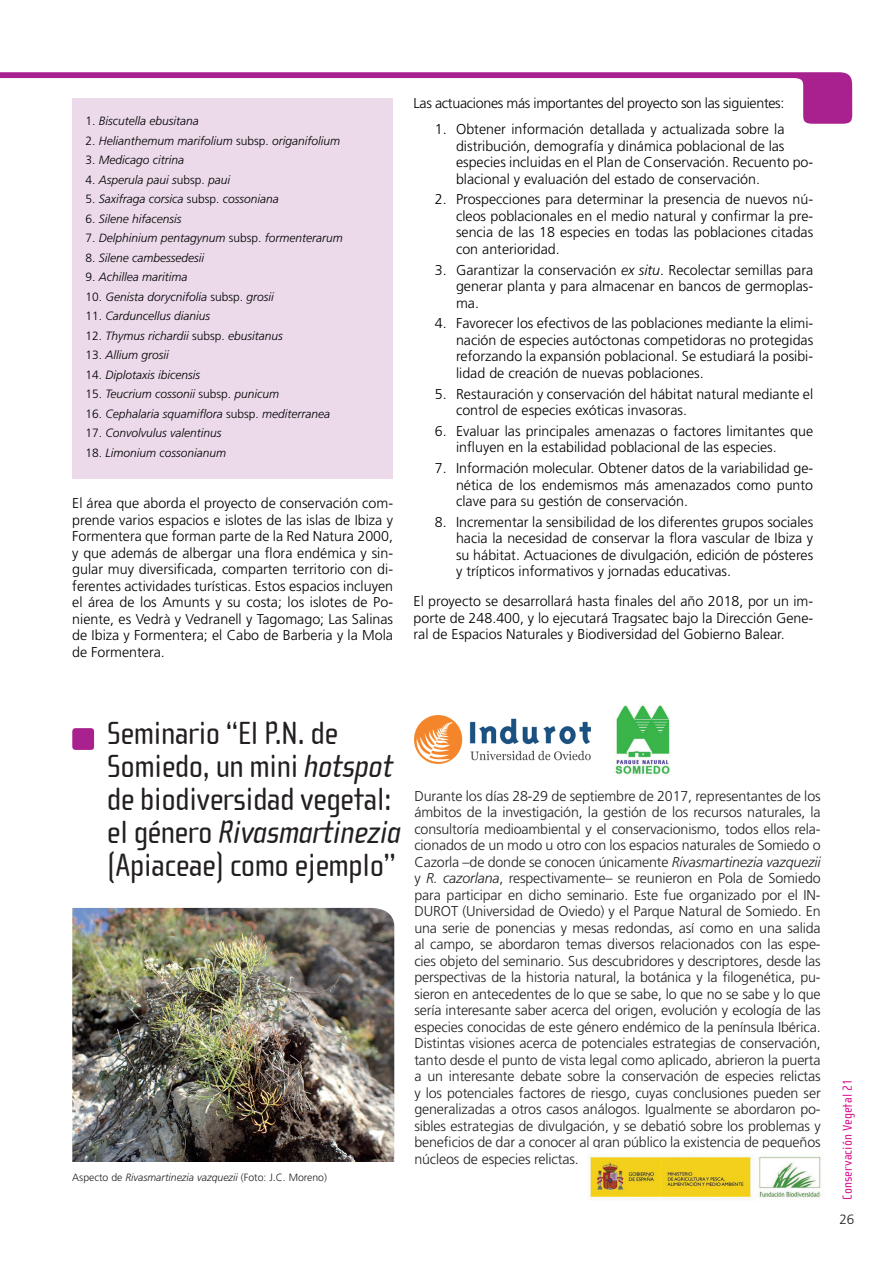
<style>
.page{position:relative;width:893px;height:1263px;background:#fff}
.page>*{position:absolute;margin:0;border:0;box-sizing:border-box;transform-origin:0 0}
.t1{font:33px/33px "Cholla Sans";letter-spacing:-.02em;color:#231f20}
.t2{font:italic 33px "Cholla Sans";letter-spacing:-.02em;color:#231f20}
.t3{font:300 14.25px/16.5px "Frutiger";color:#000;text-align:justify}
.t4{font:300 14.25px/16.5px "Frutiger";letter-spacing:-.01em;color:#231f20;text-align:justify}
.t5{font:300 14.25px "Frutiger";letter-spacing:-.02em;color:#000}
.t6{font:13.5px "Cholla Sans";letter-spacing:.01em;color:#d50d8c}
.t7{font:300 13.5px "Frutiger";color:#231f20}
.t8{font:italic 300 12px "Frutiger";color:#000}
.t9{font:300 10.5px "Frutiger";color:#231f20}
.s1{font-style:normal}
.s2{font-style:italic}
</style>
<div class="page">
<div style="left:72px;top:98px;width:321px;height:380px;background:#ecdaea"></div>
<svg style="left:0;top:72px;width:852px;height:52px"></svg>
<svg style="left:72px;top:728px;width:23px;height:22px"></svg>
<img style="left:72px;top:908px;width:323px;height:254px">
<img style="left:414px;top:716px;width:177px;height:48px">
<img style="left:615px;top:705px;width:56px;height:71px">
<img style="left:587px;top:1154px;width:236px;height:46px">
<p class="t8" style="left:86px;top:114px;width:115px"><span class="s1">1.</span> Biscutella ebusitana</p>
<p class="t8" style="left:86px;top:134px;width:256px"><span class="s1">2.</span> Helianthemum marifolium <span class="s1">subsp.</span> origanifolium</p>
<p class="t8" style="left:86px;top:153px;width:100px"><span class="s1">3.</span> Medicago citrina</p>
<p class="t8" style="left:86px;top:173px;width:146px"><span class="s1">4.</span> Asperula paui s<span class="s1">ubsp.</span> paui</p>
<p class="t8" style="left:86px;top:192px;width:195px"><span class="s1">5.</span> Saxifraga corsica <span class="s1">subsp.</span> cossoniana</p>
<p class="t8" style="left:86px;top:212px;width:98px"><span class="s1">6.</span> Silene hifacensis</p>
<p class="t8" style="left:86px;top:231px;width:259px"><span class="s1">7.</span> Delphinium pentagynum <span class="s1">subsp.</span> formenterarum</p>
<p class="t8" style="left:86px;top:251px;width:120px"><span class="s1">8.</span> Silene cambessedesii</p>
<p class="t8" style="left:86px;top:270px;width:103px"><span class="s1">9.</span> Achillea maritima</p>
<p class="t8" style="left:86px;top:290px;width:190px"><span class="s1">10.</span> Genista dorycnifolia <span class="s1">subsp.</span> grosii</p>
<p class="t8" style="left:86px;top:309px;width:126px"><span class="s1">11.</span> Carduncellus dianius</p>
<p class="t8" style="left:86px;top:329px;width:199px"><span class="s1">12.</span> Thymus richardii <span class="s1">subsp.</span> ebusitanus</p>
<p class="t8" style="left:86px;top:348px;width:85px"><span class="s1">13.</span> Allium grosii</p>
<p class="t8" style="left:86px;top:368px;width:116px"><span class="s1">14.</span> Diplotaxis ibicensis</p>
<p class="t8" style="left:86px;top:387px;width:195px"><span class="s1">15.</span> Teucrium cossonii <span class="s1">subsp.</span> punicum</p>
<p class="t8" style="left:86px;top:407px;width:246px"><span class="s1">16.</span> Cephalaria squamiflora <span class="s1">subsp.</span> mediterranea</p>
<p class="t8" style="left:86px;top:426px;width:138px"><span class="s1">17.</span> Convolvulus valentinus</p>
<p class="t8" style="left:86px;top:446px;width:142px"><span class="s1">18.</span> Limonium cossonianum</p>
<p class="t3" style="left:72px;top:495px;width:322px">El área que aborda el proyecto de conservación com&shy;prende varios espacios e islotes de las islas de Ibiza y Formentera que forman parte de la Red Natura 2000, y que además de albergar una flora endémica y sin&shy;gular muy diversificada, comparten territorio con di&shy;ferentes actividades turísticas. Estos espacios incluyen el área de los Amunts y su costa; los islotes de Po&shy;niente, es Vedrà y Vedranell y Tagomago; Las Salinas de Ibiza y Formentera; el Cabo de Barberia y la Mola de Formentera.</p>
<p class="t5" style="left:414px;top:96px;width:372px">Las actuaciones más importantes del proyecto son las siguientes:</p>
<p class="t3" style="left:456px;top:121px;width:359px;text-align:left;text-indent:-21px">1. Obtener información detallada y actualizada sobre la distribución, demografía y dinámica poblacional de las especies incluidas en el Plan de Conservación. Recuento po&shy;blacional y evaluación del estado de conservación.</p>
<p class="t3" style="left:456px;top:191px;width:359px;text-indent:-21px">2. Prospecciones para determinar la presencia de nuevos nú&shy;cleos poblacionales en el medio natural y confirmar la pre&shy;sencia de las 18 especies en todas las poblaciones citadas con anterioridad.</p>
<p class="t3" style="left:456px;top:262px;width:359px;text-indent:-21px">3. Garantizar la conservación <span class="s2">ex situ</span>. Recolectar semillas para generar planta y para almacenar en bancos de germoplas&shy;ma.</p>
<p class="t3" style="left:456px;top:315px;width:359px;text-indent:-21px">4. Favorecer los efectivos de las poblaciones mediante la elimi&shy;nación de especies autóctonas competidoras no protegidas reforzando la expansión poblacional. Se estudiará la posibi&shy;lidad de creación de nuevas poblaciones.</p>
<p class="t3" style="left:456px;top:386px;width:359px;text-indent:-21px">5. Restauración y conservación del hábitat natural mediante el control de especies exóticas invasoras.</p>
<p class="t3" style="left:456px;top:423px;width:359px;text-indent:-21px">6. Evaluar las principales amenazas o factores limitantes que influyen en la estabilidad poblacional de las especies.</p>
<p class="t3" style="left:456px;top:460px;width:359px;text-indent:-21px">7. Información molecular. Obtener datos de la variabilidad ge&shy;nética de los endemismos más amenazados como punto clave para su gestión de conservación.</p>
<p class="t3" style="left:456px;top:514px;width:359px;text-indent:-21px">8. Incrementar la sensibilidad de los diferentes grupos sociales hacia la necesidad de conservar la flora vascular de Ibiza y su hábitat. Actuaciones de divulgación, edición de pósteres y trípticos informativos y jornadas educativas.</p>
<p class="t3" style="left:414px;top:593px;width:401px">El proyecto se desarrollará hasta finales del año 2018, por un im&shy;porte de 248.400, y lo ejecutará Tragsatec bajo la Dirección Gene&shy;ral de Espacios Naturales y Biodiversidad del Gobierno Balear.</p>
<p class="t1" style="left:107px;top:717px;width:288px">Seminario “El P.N. de<br>Somiedo, un mini <span class="s2">hotspot </span>de biodiversidad vegetal:</p>
<p class="t2" style="left:107px;top:814px;width:296px"><span class="s1">el género</span> Rivasmartinezia</p>
<p class="t1" style="left:107px;top:849px;width:291px">(Apiaceae) como ejemplo”</p>
<p class="t9" style="left:72px;top:1171px;width:256px">Aspecto de <span class="s2">Rivasmartinezia vazquezii</span> (Foto: J.C. Moreno)</p>
<p class="t4" style="left:414px;top:788px;width:408px">Durante los días 28-29 de septiembre de 2017, representantes de los ámbitos de la investigación, la gestión de los recursos naturales, la consultoría medioambiental y el conservacionismo, todos ellos rela&shy;cionados de un modo u otro con los espacios naturales de Somiedo o Cazorla –de donde se conocen únicamente <span class="s2">Rivasmartinezia vazquezii </span>y <span class="s2">R. cazorlana</span>, respectivamente– se reunieron en Pola de Somiedo para participar en dicho seminario. Este fue organizado por el IN-DUROT (Universidad de Oviedo) y el Parque Natural de Somiedo. En una serie de ponencias y mesas redondas, así como en una salida al campo, se abordaron temas diversos relacionados con las espe&shy;cies objeto del seminario. Sus descubridores y descriptores, desde las perspectivas de la historia natural, la botánica y la filogenética, pu&shy;sieron en antecedentes de lo que se sabe, lo que no se sabe y lo que sería interesante saber acerca del origen, evolución y ecología de las especies conocidas de este género endémico de la península Ibérica.<br>Distintas visiones acerca de potenciales estrategias de conservación, tanto desde el punto de vista legal como aplicado, abrieron la puerta a un interesante debate sobre la conservación de especies relictas y los potenciales factores de riesgo, cuyas conclusiones pueden ser generalizadas a otros casos análogos. Igualmente se abordaron po&shy;sibles estrategias de divulgación, y se debatió sobre los problemas y beneficios de dar a conocer al gran público la existencia de pequeños núcleos de especies relictas.</p>
<p class="t6" style="left:840px;top:1200px;width:123px;rotate:-90deg">Conservación Vegetal 21</p>
<p class="t7" style="left:839px;top:1212px;width:17px">26</p>
</div>
